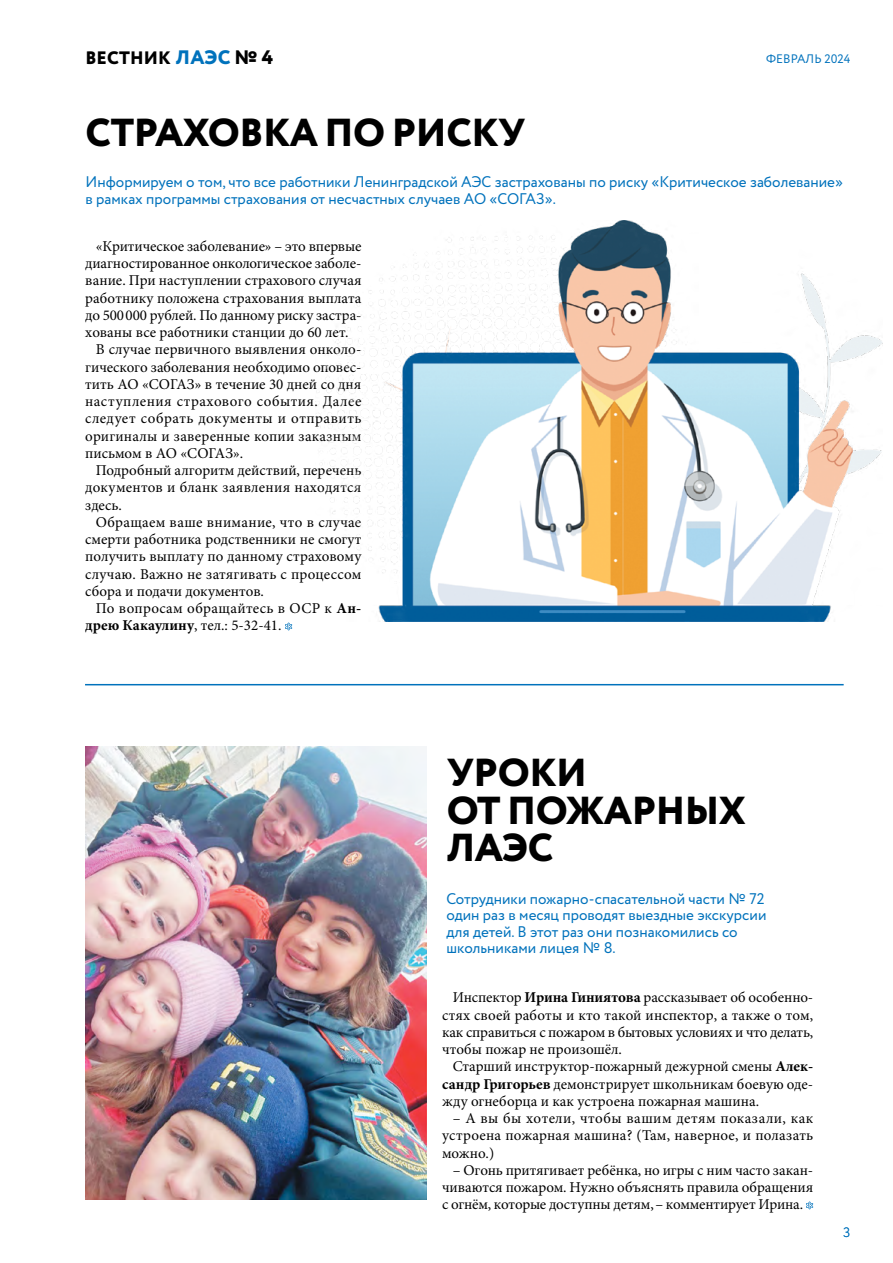
<style>
.page{position:relative;width:893px;height:1263px;background:#fff}
.page>*{position:absolute;margin:0;border:0;box-sizing:border-box;transform-origin:0 0}
.t1{font:800 39px/37.5px "Circe";letter-spacing:-.01em;color:#000}
.t2{font:800 18px "Circe";letter-spacing:.01em;color:#000}
.t3{font:15px/17.2px "Minion Pro";letter-spacing:.005em;color:#000;text-align:justify}
.t4{font:15px/16.5px "Circe";color:#0072bc}
.t5{font:15px "Minion Pro";letter-spacing:.03em;color:#000}
.t6{font:15px "Minion Pro";letter-spacing:.025em;color:#000}
.t7{font:300 13.5px "Circe";color:#0072bc}
.t8{font:12px "Circe";color:#0072bc}
.s1{font-size:19.5px;color:#0072bc}
.s2{font-size:19.5px}
.s3{font-weight:700}
</style>
<div class="page">
<img style="left:86px;top:746px;width:340px;height:454px">
<hr style="left:85px;top:684px;width:759px;height:1px;background:#0072bc">
<svg style="left:285px;top:623px;width:7px;height:7px"></svg>
<svg style="left:806px;top:1201px;width:7px;height:8px"></svg>
<img style="left:315px;top:220px;width:567px;height:402px">
<p class="t2" style="left:85px;top:46px;width:189px">ВЕСТНИК <span class="s1">ЛАЭС</span> <span class="s2">№ 4</span></p>
<p class="t8" style="left:766px;top:51px;width:86px">ФЕВРАЛЬ 2024</p>
<h1 class="t1" style="left:86px;top:116px;width:441px">СТРАХОВКА ПО РИСКУ</h1>
<p class="t4" style="left:86px;top:174px;width:759px">Информируем о том, что все работники Ленинградской АЭС застрахованы по риску «Критическое заболевание» в рамках программы страхования от несчастных случаев АО «СОГАЗ».</p>
<p class="t3" style="left:96px;top:238px;width:267px">«Критическое заболевание» – это впервые</p>
<p class="t3" style="left:85px;top:255px;width:278px">диагностированное онкологическое заболе‑</p>
<p class="t3" style="left:85px;top:272px;width:278px">вание. При наступлении страхового случая</p>
<p class="t3" style="left:85px;top:289px;width:278px">работнику положена страхования выплата</p>
<p class="t3" style="left:85px;top:307px;width:278px">до 500000 рублей. По данному риску застра‑</p>
<p class="t3" style="left:85px;top:324px;width:265px">хованы все работники станции до 60 лет.</p>
<p class="t3" style="left:96px;top:341px;width:267px">В случае первичного выявления онколо‑</p>
<p class="t3" style="left:85px;top:358px;width:276px">гического заболевания необходимо оповес-</p>
<p class="t3" style="left:85px;top:376px;width:278px">тить АО «СОГАЗ» в течение 30 дней со дня</p>
<p class="t5" style="left:85px;top:391px;width:278px">наступления страхового события. Далее</p>
<p class="t5" style="left:85px;top:409px;width:278px">следует собрать документы и отправить</p>
<p class="t3" style="left:85px;top:427px;width:278px">оригиналы и заверенные копии заказным</p>
<p class="t3" style="left:85px;top:445px;width:159px">письмом в АО «СОГАЗ».</p>
<p class="t3" style="left:96px;top:462px;width:267px">Подробный алгоритм действий, перечень</p>
<p class="t3" style="left:85px;top:479px;width:278px">документов и бланк заявления находятся</p>
<p class="t3" style="left:85px;top:496px;width:38px">здесь.</p>
<p class="t3" style="left:96px;top:514px;width:267px">Обращаем ваше внимание, что в случае</p>
<p class="t3" style="left:85px;top:531px;width:278px">смерти работника родственники не смогут</p>
<p class="t3" style="left:85px;top:548px;width:278px">получить выплату по данному страховому</p>
<p class="t3" style="left:85px;top:565px;width:278px">случаю. Важно не затягивать с процессом</p>
<p class="t3" style="left:85px;top:583px;width:180px">сбора и подачи документов.</p>
<p class="t6" style="left:96px;top:598px;width:267px">По вопросам обращайтесь в ОСР к <span class="s3">Ан-</span></p>
<p class="t3" style="left:85px;top:617px;width:198px"><span class="s3">дрею Какаулину</span>, тел.: 5-32-41.</p>
<h1 class="t1" style="left:447px;top:756px;width:300px">УРОКИ<br>ОТ ПОЖАРНЫХ<br>ЛАЭС</h1>
<p class="t4" style="left:446px;top:891px;width:321px">Сотрудники пожарно-спасательной части № 72 один раз в месяц проводят выездные экскурсии для детей. В этот раз они познакомились со школьниками лицея № 8.</p>
<p class="t3" style="left:442px;top:989px;width:373px;text-indent:11px">Инспектор <span class="s3">Ирина Гиниятова</span> рассказывает об особенно‑ стях своей работы и кто такой инспектор, а также о том, как справиться с пожаром в бытовых условиях и что делать, чтобы пожар не произошёл.</p>
<p class="t3" style="left:442px;top:1058px;width:373px;text-indent:11px">Старший инструктор-пожарный дежурной смены <span class="s3">Алек&shy;сандр Григорьев</span> демонстрирует школьникам боевую оде‑ жду огнеборца и как устроена пожарная машина.</p>
<p class="t3" style="left:442px;top:1110px;width:373px;text-indent:11px">– А вы бы хотели, чтобы вашим детям показали, как устроена пожарная машина? (Там, наверное, и полазать можно.)</p>
<p class="t3" style="left:442px;top:1161px;width:373px;text-indent:11px">– Огонь притягивает ребёнка, но игры с ним часто закан‑ чиваются пожаром. Нужно объяснять правила обращения с огнём, которые доступны детям,– комментирует Ирина.</p>
<p class="t7" style="left:843px;top:1224px;width:9px">3</p>
</div>
